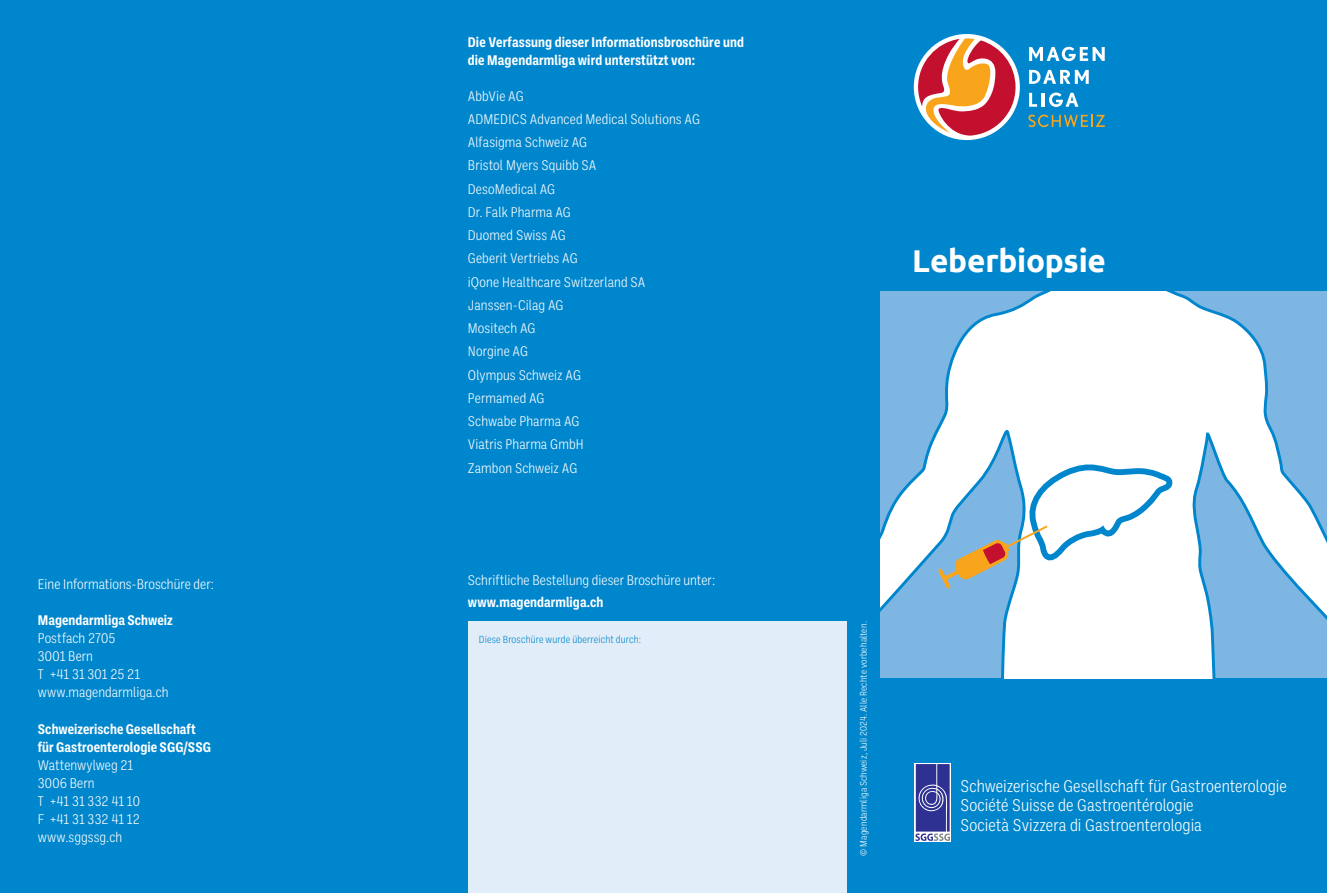
<style>
.page{position:relative;width:1327px;height:893px;background:#0086cc}
.page>*{position:absolute;margin:0;border:0;box-sizing:border-box;transform-origin:0 0}
.t1{font:700 31.5px "Ubuntu";letter-spacing:-.005em;color:#fff}
.t2{font:300 17.25px "Ballinger Condensed";letter-spacing:.005em;color:#fff}
.t3{font:300 14.25px "Ballinger Condensed";letter-spacing:.005em;color:#fff}
.Untertitel{font:700 14.25px/18px "Ballinger Condensed";letter-spacing:.01em;color:#fff}
.t4{font:300 10.5px "Ballinger Condensed";letter-spacing:.015em;color:#0086cc}
.t5{font:300 9.75px "Ballinger Condensed";letter-spacing:.015em;color:#fff}
</style>
<div class="page">
<svg style="left:1028px;top:115px;width:77px;height:12px"></svg>
<svg style="left:1029px;top:47px;width:75px;height:14px"></svg>
<svg style="left:1029px;top:70px;width:59px;height:14px"></svg>
<svg style="left:1029px;top:93px;width:8px;height:14px"></svg>
<hr style="left:1041px;top:93px;width:3px;height:14px;background:#fff">
<svg style="left:1049px;top:93px;width:29px;height:14px"></svg>
<div style="left:914px;top:34px;width:106px;height:106px;background:#fff;border-radius:50%"></div>
<svg style="left:918px;top:38px;width:97px;height:98px"></svg>
<div style="left:914px;top:763px;width:37px;height:79px;background:#fff"></div>
<svg style="left:915px;top:764px;width:35px;height:77px"></svg>
<svg style="left:880px;top:291px;width:447px;height:387px"></svg>
<svg style="left:938px;top:453px;width:234px;height:136px"></svg>
<div style="left:468px;top:621px;width:378px;height:272px;background:#e1edf8"></div>
<p class="t3" style="left:38px;top:576px;width:178px">Eine Informations-Broschüre der:</p>
<p class="Untertitel" style="left:38px;top:611px;width:136px">Magendarmliga Schweiz</p>
<p class="t3" style="left:38px;top:630px;width:79px">Postfach 2705</p>
<p class="t3" style="left:38px;top:649px;width:57px">3001 Bern</p>
<p class="t3" style="left:38px;top:667px;width:104px">T +41 31 301 25 21</p>
<p class="t3" style="left:38px;top:685px;width:132px">www.magendarmliga.ch</p>
<p class="Untertitel" style="left:38px;top:720px;width:160px">Schweizerische Gesellschaft</p>
<p class="Untertitel" style="left:38px;top:738px;width:175px">für Gastroenterologie SGG/SSG</p>
<p class="t3" style="left:38px;top:757px;width:97px">Wattenwylweg 21</p>
<p class="t3" style="left:38px;top:775px;width:58px">3006 Bern</p>
<p class="t3" style="left:38px;top:793px;width:104px">T +41 31 332 41 10</p>
<p class="t3" style="left:38px;top:811px;width:104px">F +41 31 332 41 12</p>
<p class="t3" style="left:38px;top:829px;width:86px">www.sggssg.ch</p>
<p class="Untertitel" style="left:468px;top:33px;width:278px">Die Verfassung dieser Informationsbroschüre und die Magendarmliga wird unterstützt von:</p>
<p class="t3" style="left:468px;top:88px;width:57px">AbbVie AG</p>
<p class="t3" style="left:468px;top:111px;width:234px">ADMEDICS Advanced Medical Solutions AG</p>
<p class="t3" style="left:468px;top:135px;width:121px">Alfasigma Schweiz AG</p>
<p class="t3" style="left:468px;top:158px;width:130px">Bristol Myers Squibb SA</p>
<p class="t3" style="left:468px;top:181px;width:89px">DesoMedical AG</p>
<p class="t3" style="left:468px;top:204px;width:104px">Dr. Falk Pharma AG</p>
<p class="t3" style="left:468px;top:228px;width:99px">Duomed Swiss AG</p>
<p class="t3" style="left:468px;top:251px;width:111px">Geberit Vertriebs AG</p>
<p class="t3" style="left:468px;top:274px;width:179px">iQone Healthcare Switzerland SA</p>
<p class="t3" style="left:468px;top:297px;width:97px">Janssen-Cilag AG</p>
<p class="t3" style="left:468px;top:321px;width:69px">Mositech AG</p>
<p class="t3" style="left:468px;top:344px;width:62px">Norgine AG</p>
<p class="t3" style="left:468px;top:367px;width:115px">Olympus Schweiz AG</p>
<p class="t3" style="left:468px;top:390px;width:78px">Permamed AG</p>
<p class="t3" style="left:468px;top:414px;width:113px">Schwabe Pharma AG</p>
<p class="t3" style="left:468px;top:437px;width:117px">Viatris Pharma GmbH</p>
<p class="t3" style="left:468px;top:460px;width:111px">Zambon Schweiz AG</p>
<p class="t3" style="left:468px;top:572px;width:249px">Schriftliche Bestellung dieser Broschüre unter:</p>
<p class="Untertitel" style="left:468px;top:593px;width:137px">www.magendarmliga.ch</p>
<p class="t4" style="left:479px;top:634px;width:164px">Diese Broschüre wurde überreicht durch:</p>
<p class="t1" style="left:912px;top:242px;width:195px">Leberbiopsie</p>
<p class="t5" style="left:858px;top:856px;width:236px;rotate:-90deg">© Magendarmliga Schweiz, Juli 2024. Alle Rechte vorbehalten.</p>
<p class="t2" style="left:960px;top:777px;width:328px">Schweizerische Gesellschaft für Gastroenterologie</p>
<p class="t2" style="left:960px;top:796px;width:235px">Société Suisse de Gastroentérologie</p>
<p class="t2" style="left:960px;top:816px;width:243px">Società Svizzera di Gastroenterologia</p>
</div>
